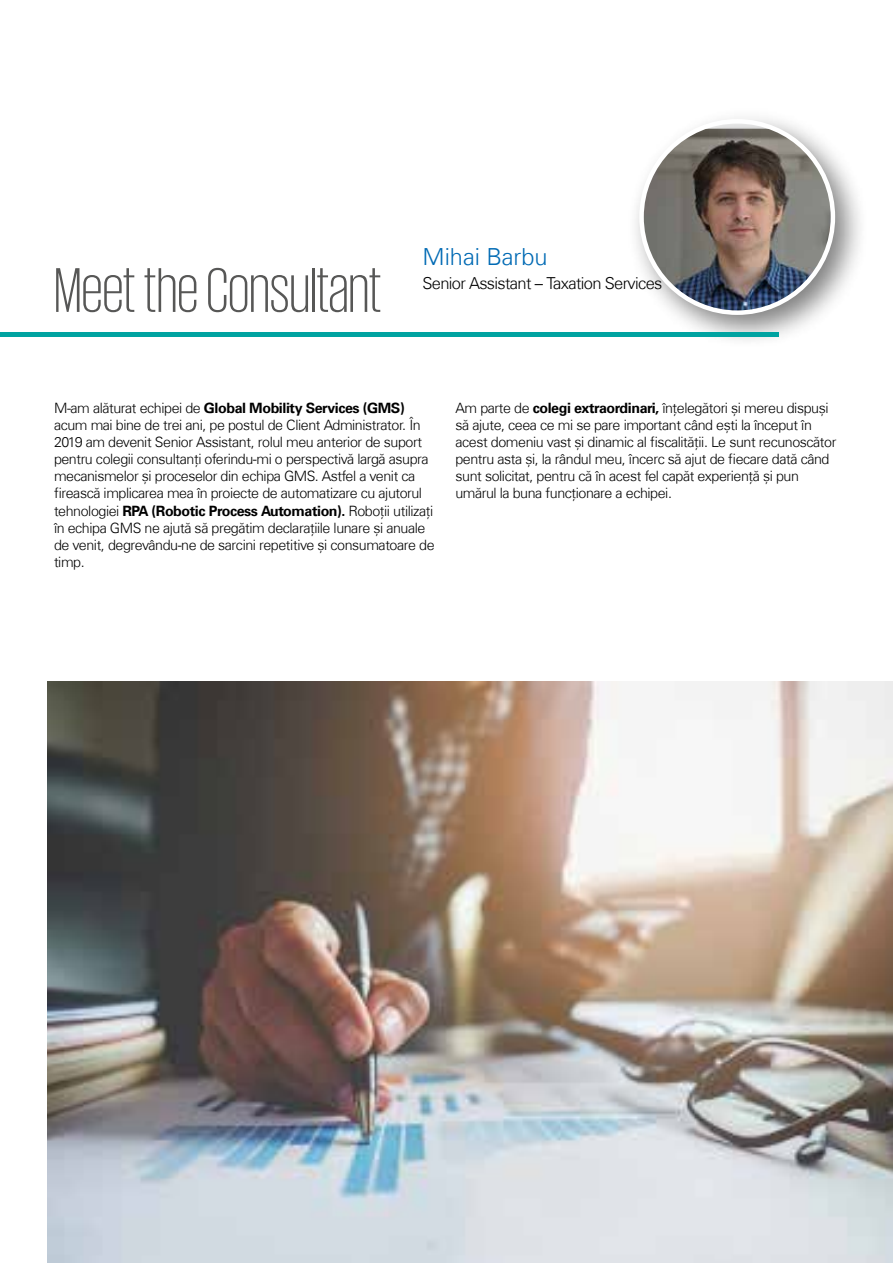
<style>
.page{position:relative;width:893px;height:1263px;background:#fff}
.page>*{position:absolute;margin:0;border:0;box-sizing:border-box;transform-origin:0 0}
.t1{font:300 64.5px "KPMG";color:#575756}
.t2{font:300 23.55px "Universfor KPMG";color:#006ab4}
.t3{font:300 16.5px "Universfor KPMG";letter-spacing:-.04em;color:#000}
.t4{font:300 14.25px/17.1px "Universfor KPMG";letter-spacing:-.03em;color:#000}
.s1{font-weight:700}
</style>
<div class="page">
<div style="left:626px;top:106px;width:243px;height:243px;background:#000;opacity:.5"></div>
<img style="left:642px;top:129px;width:191px;height:184px">
<div style="left:639px;top:119px;width:196px;height:196px;border:4px solid #fff;border-radius:50%"></div>
<img style="left:48px;top:681px;width:845px;height:582px">
<div style="left:0;top:332px;width:778px;height:5px;background:#00a3a1"></div>
<h1 class="t1" style="left:54px;top:259px;width:329px">Meet the Consultant</h1>
<h2 class="t2" style="left:422px;top:242px;width:127px">Mihai Barbu</h2>
<p class="t3" style="left:422px;top:273px;width:242px">Senior Assistant – Taxation Services</p>
<p class="t4" style="left:54px;top:399px;width:382px">M-am alăturat echipei de <span class="s1">Global Mobility Services (GMS) </span>acum mai bine de trei ani, pe postul de Client Administrator. În 2019 am devenit Senior Assistant, rolul meu anterior de suport pentru colegii consultanți oferindu-mi o perspectivă largă asupra mecanismelor și proceselor din echipa GMS. Astfel a venit ca firească implicarea mea în proiecte de automatizare cu ajutorul tehnologiei <span class="s1">RPA (Robotic Process Automation).</span> Roboții utilizați în echipa GMS ne ajută să pregătim declarațiile lunare și anuale de venit, degrevându-ne de sarcini repetitive și consumatoare de timp.</p>
<p class="t4" style="left:455px;top:399px;width:383px">Am parte de <span class="s1">colegi extraordinari,</span> înțelegători și mereu dispuși să ajute, ceea ce mi se pare important când ești la început în acest domeniu vast și dinamic al fiscalității. Le sunt recunoscător pentru asta și, la rândul meu, încerc să ajut de fiecare dată când sunt solicitat, pentru că în acest fel capăt experiență și pun umărul la buna funcționare a echipei.</p>
</div>
